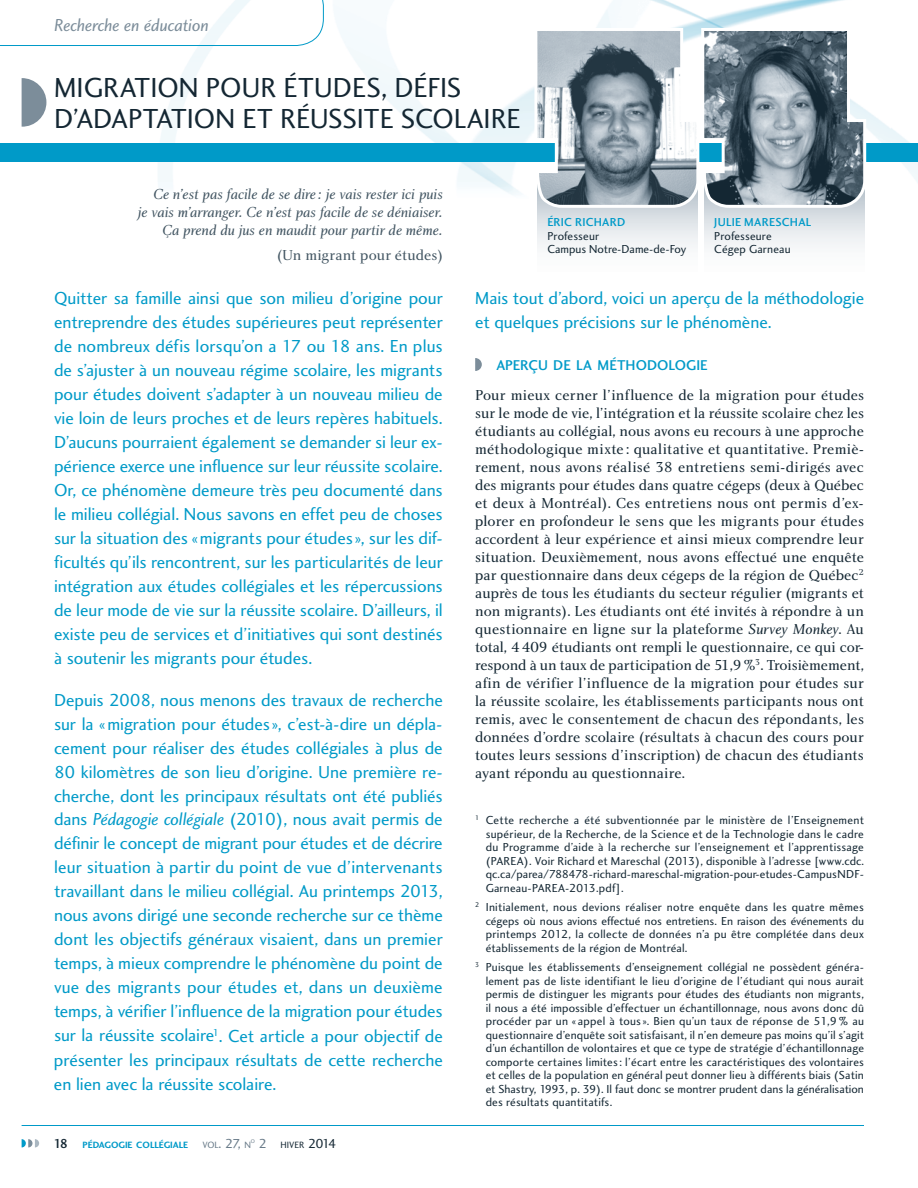
<style>
.page{position:relative;width:918px;height:1188px;background:#fff}
.page>*{position:absolute;margin:0;border:0;box-sizing:border-box;transform-origin:0 0}
.t1{font:28.5px/31.5px "Charlotte Sans Book Plain";color:#142733}
.t2{font:18px/24px "Charlotte Sans Book Plain";color:#009ac8;text-align:justify}
.t3{font:18px "Charlotte Sans Book Italic Plain";letter-spacing:-.005em;color:#7c8d9a}
.t4{font:15px/18px "Charlotte Book Plain";color:#142733;text-align:justify}
.t5{font:15px/18px "Charlotte Book Italic Plain";color:#425562;text-align:right}
.t6{font:15px "Charlotte Book Plain";color:#425562}
.t7{font:14.7px "Charlotte Sans Medium Plain";color:#009ac8}
.t8{font:12px/13.5px "Charlotte Sans Book Plain";letter-spacing:.01em;color:#142733;text-align:justify}
.t9{font:12px "Charlotte Sans Medium Plain";letter-spacing:.02em;color:#009ac8}
.t10{font:9.45px "Charlotte Sans Bold Plain";color:#009ac8}
.t11{font:9.45px "Charlotte Sans Book Plain";color:#142733}
.t12{font:9.45px "Charlotte Sans Book Plain";color:#687a88}
.t13{font:5.55px "Charlotte Sans Book Plain";color:#687a88}
.s1{font-family:"Charlotte Sans Book Italic Plain"}
.s2{font-family:"Charlotte Sans Medium Plain";font-size:13.5px;color:#142733}
.s3{font-size:13.5px}
.s4{font-size:13.5px;color:#687a88}
.s5{font-family:"Charlotte Book Italic Plain"}
</style>
<div class="page">
<img style="left:0;top:0;width:892px;height:195px">
<svg style="left:22px;top:78px;width:24px;height:49px"></svg>
<svg style="left:475px;top:358px;width:7px;height:13px"></svg>
<svg style="left:0;top:0;width:324px;height:46px"></svg>
<div style="left:0;top:144px;width:918px;height:18px;background:#009ac8"></div>
<hr style="left:22px;top:1125px;width:842px;height:1px;background:#009ac8">
<svg style="left:22px;top:1139px;width:17px;height:9px"></svg>
<svg style="left:704px;top:209px;width:161px;height:38px"></svg>
<img style="left:892px;top:129px;width:26px;height:54px">
<div style="left:891px;top:144px;width:27px;height:18px;background:#009ac8"></div>
<svg style="left:537px;top:209px;width:161px;height:38px"></svg>
<svg style="left:533px;top:26px;width:335px;height:183px"></svg>
<p class="t3" style="left:54px;top:18px;width:156px">Recherche en éducation</p>
<h1 class="t1" style="left:54px;top:74px;width:468px">MIGRATION POUR ÉTUDES, DÉFIS<br>D’ADAPTATION ET RÉUSSITE SCOLAIRE</h1>
<p class="t5" style="left:138px;top:187px;width:306px">Ce n’est pas facile de se dire : je vais rester ici puis<br>je vais m’arranger. Ce n’est pas facile de se déniaiser.<br>Ça prend du jus en maudit pour partir de même.</p>
<p class="t6" style="left:277px;top:249px;width:167px">(Un migrant pour études)</p>
<p class="t9" style="left:547px;top:217px;width:79px">ÉRIC RICHARD</p>
<p class="t8" style="left:547px;top:230px;width:140px">Professeur<br>Campus Notre-Dame-de-Foy</p>
<p class="t9" style="left:714px;top:217px;width:98px">JULIE MARESCHAL</p>
<p class="t8" style="left:714px;top:230px;width:78px">Professeure<br>Cégep Garneau</p>
<p class="t2" style="left:54px;top:287px;width:390px">Quitter sa famille ainsi que son milieu d’origine pour entreprendre des études supérieures peut représenter de nombreux défis lorsqu’on a 17 ou 18 ans. En plus de s’ajuster à un nouveau régime scolaire, les migrants pour études doivent s’adapter à un nouveau milieu de vie loin de leurs proches et de leurs repères habituels.<br>D’aucuns pourraient également se demander si leur ex&shy;périence exerce une influence sur leur réussite scolaire.<br>Or, ce phénomène demeure très peu documenté dans le milieu collégial. Nous savons en effet peu de choses sur la situation des « migrants pour études », sur les dif&shy;ficultés qu’ils rencontrent, sur les particularités de leur intégration aux études collégiales et les répercussions de leur mode de vie sur la réussite scolaire. D’ailleurs, il existe peu de services et d’initiatives qui sont destinés à soutenir les migrants pour études.</p>
<p class="t2" style="left:54px;top:689px;width:390px">Depuis 2008, nous menons des travaux de recherche sur la « migration pour études », c’est-à-dire un dépla&shy;cement pour réaliser des études collégiales à plus de 80 kilomètres de son lieu d’origine. Une première re&shy;cherche, dont les principaux résultats ont été publiés dans <span class="s1">Pédagogie collégiale</span> (2010), nous avait permis de définir le concept de migrant pour études et de décrire leur situation à partir du point de vue d’intervenants travaillant dans le milieu collégial. Au printemps 2013, nous avons dirigé une seconde recherche sur ce thème dont les objectifs généraux visaient, dans un premier temps, à mieux comprendre le phénomène du point de vue des migrants pour études et, dans un deuxième temps, à vérifier l’influence de la migration pour études sur la réussite scolaire<sup>1</sup>. Cet article a pour objectif de présenter les principaux résultats de cette recherche en lien avec la réussite scolaire.</p>
<p class="t10" style="left:54px;top:1141px;width:136px"><span class="s2">18</span> PÉDAGOGIE COLLÉGIALE</p>
<p class="t12" style="left:202px;top:1141px;width:50px">VOL<span class="s3">. 27,</span> N</p>
<p class="t13" style="left:251px;top:1139px;width:6px">O</p>
<p class="t11" style="left:259px;top:1141px;width:79px"><span class="s4">2</span> HIVER <span class="s3">2014</span></p>
<p class="t2" style="left:475px;top:287px;width:390px">Mais tout d’abord, voici un aperçu de la méthodologie et quelques précisions sur le phénomène.</p>
<p class="t7" style="left:496px;top:360px;width:213px">APERÇU DE LA MÉTHODOLOGIE</p>
<p class="t4" style="left:475px;top:387px;width:391px">Pour mieux cerner l’influence de la migration pour études sur le mode de vie, l’intégration et la réussite scolaire chez les étudiants au collégial, nous avons eu recours à une approche méthodologique mixte : qualitative et quantitative. Premiè&shy;rement, nous avons réalisé 38 entretiens semi-dirigés avec des migrants pour études dans quatre cégeps (deux à Québec et deux à Montréal). Ces entretiens nous ont permis d’ex&shy;plorer en profondeur le sens que les migrants pour études accordent à leur expérience et ainsi mieux comprendre leur situation. Deuxièmement, nous avons effectué une enquête par questionnaire dans deux cégeps de la région de Québec<sup>2 </sup>auprès de tous les étudiants du secteur régulier (migrants et non migrants). Les étudiants ont été invités à répondre à un questionnaire en ligne sur la plateforme <span class="s5">Survey Monkey</span>. Au total, 4 409 étudiants ont rempli le questionnaire, ce qui cor&shy;respond à un taux de participation de 51,9 %<sup>3</sup>. Troisièmement, afin de vérifier l’influence de la migration pour études sur la réussite scolaire, les établissements participants nous ont remis, avec le consentement de chacun des répondants, les données d’ordre scolaire (résultats à chacun des cours pour toutes leurs sessions d’inscription) de chacun des étudiants ayant répondu au questionnaire.</p>
<p class="t8" style="left:486px;top:815px;width:380px;text-indent:-10px"><sup>1</sup> Cette recherche a été subventionnée par le ministère de l’Enseignement supérieur, de la Recherche, de la Science et de la Technologie dans le cadre du Programme d’aide à la recherche sur l’enseignement et l’apprentissage (PAREA). Voir Richard et Mareschal (2013), disponible à l’adresse [www.cdc. qc.ca/parea/788478-richard-mareschal-migration-pour-etudes-CampusNDF-Garneau-PAREA-2013.pdf].</p>
<p class="t8" style="left:486px;top:902px;width:380px;text-indent:-10px"><sup>2</sup> Initialement, nous devions réaliser notre enquête dans les quatre mêmes cégeps où nous avions effectué nos entretiens. En raison des événements du printemps 2012, la collecte de données n’a pu être complétée dans deux établissements de la région de Montréal.</p>
<p class="t8" style="left:486px;top:962px;width:380px;text-indent:-11px"><sup>3</sup> Puisque les établissements d’enseignement collégial ne possèdent généra&shy;lement pas de liste identifiant le lieu d’origine de l’étudiant qui nous aurait permis de distinguer les migrants pour études des étudiants non migrants, il nous a été impossible d’effectuer un échantillonnage, nous avons donc dû procéder par un « appel à tous ». Bien qu’un taux de réponse de 51,9 % au questionnaire d’enquête soit satisfaisant, il n’en demeure pas moins qu’il s’agit d’un échantillon de volontaires et que ce type de stratégie d’échantillonnage comporte certaines limites : l’écart entre les caractéristiques des volontaires et celles de la population en général peut donner lieu à différents biais (Satin et Shastry, 1993, p. 39). Il faut donc se montrer prudent dans la généralisation des résultats quantitatifs.</p>
</div>
